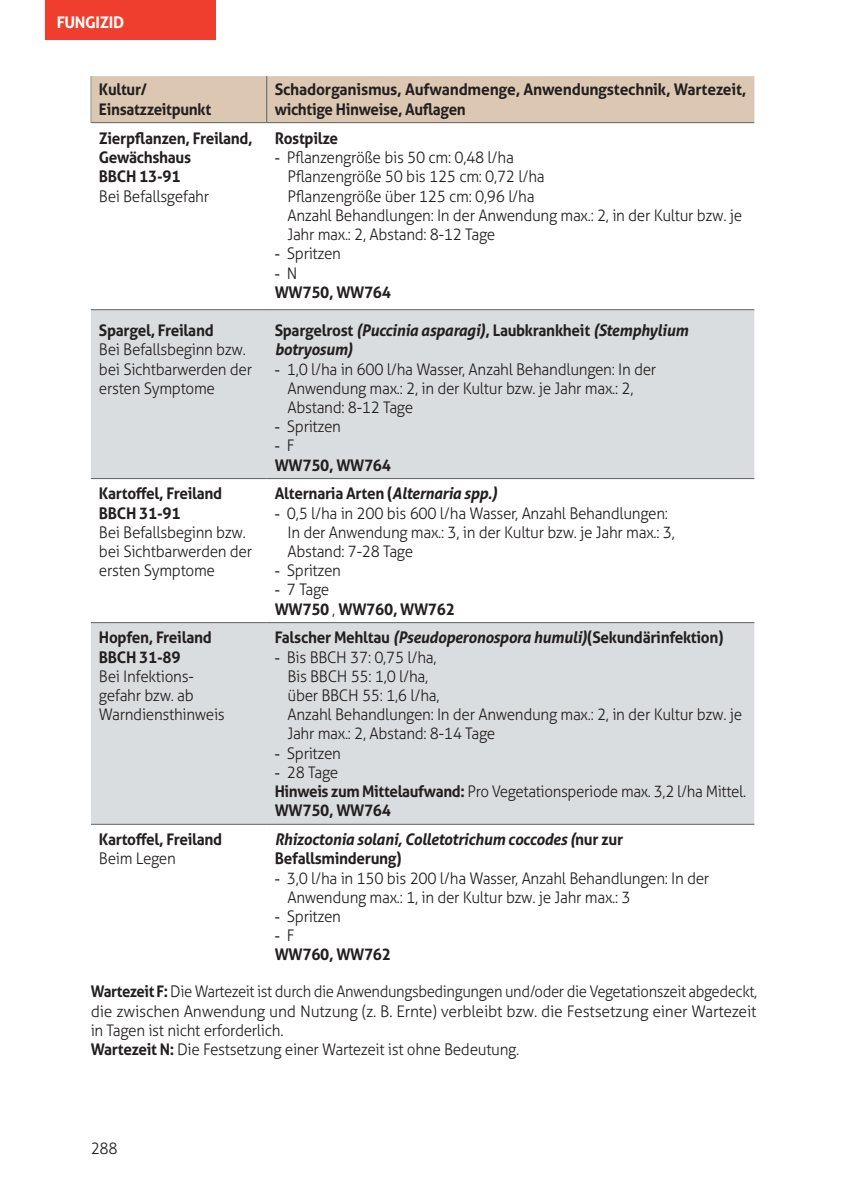
<style>
.page{position:relative;width:842px;height:1191px;background:#fff}
.page>*{position:absolute;margin:0;border:0;box-sizing:border-box;transform-origin:0 0}
.t1{font:300 16px/19.2px "Aller";letter-spacing:-.02em;color:#231f20;scale:.96 1}
.t2{font:700 16px/19.2px "Aller";letter-spacing:-.02em;color:#231f20;scale:.96 1}
.t3{font:300 16px/19.2px "Aller";letter-spacing:-.02em;color:#231f20;scale:.93 1}
.t4{font:italic 700 16px/19.2px "Aller";letter-spacing:-.02em;color:#231f20;scale:.96 1}
.t5{font:700 16px/19.2px "Aller";letter-spacing:-.02em;color:#231f20}
.t6{font:700 16px/19.2px "Aller";letter-spacing:-.02em;color:#231f20;scale:.95 1}
.t7{font:700 16px "Aller";letter-spacing:-.02em;color:#fff}
.t8{font:16px "Arial";color:#231f20;scale:.96 1}
.s1{font-family:"Arial";font-weight:400}
.s2{font-family:"Aller";font-weight:300}
.s3{font-style:normal}
.s4{font-style:italic}
.s5{font-weight:300}
.s6{font-weight:700}
</style>
<div class="page">
<div style="left:45px;top:0;width:170px;height:40px;background:#ef3e2e"></div>
<div style="left:92px;top:76px;width:662px;height:46px;background:#dcc8b2"></div>
<svg style="left:91px;top:310px;width:663px;height:513px;fill:#dadddf"></svg>
<hr style="left:91px;top:76px;width:1px;height:46px;background:#909192">
<hr style="left:91px;top:122px;width:176px;height:1px;background:#5d6161">
<hr style="left:266px;top:76px;width:1px;height:46px;background:#5d6161">
<hr style="left:267px;top:122px;width:487px;height:1px;background:#5d6161">
<hr style="left:91px;top:309px;width:176px;height:1px;background:#5d6161">
<hr style="left:267px;top:309px;width:487px;height:1px;background:#5d6161">
<hr style="left:91px;top:478px;width:176px;height:1px;background:#5d6161">
<hr style="left:267px;top:478px;width:487px;height:1px;background:#5d6161">
<hr style="left:91px;top:622px;width:176px;height:1px;background:#5d6161">
<hr style="left:267px;top:622px;width:487px;height:1px;background:#5d6161">
<hr style="left:91px;top:823px;width:176px;height:1px;background:#5d6161">
<hr style="left:267px;top:823px;width:487px;height:1px;background:#5d6161">
<p class="t7" style="left:57px;top:13px;width:69px">FUNGIZID</p>
<p class="t6" style="left:99px;top:80px;width:120px">Kultur/<br>Einsatzzeitpunkt</p>
<p class="t5" style="left:275px;top:80px;width:473px">Schadorganismus, Aufwandmenge, Anwendungstechnik, Wartezeit, wichtige Hinweise, Auflagen</p>
<p class="t2" style="left:99px;top:129px;width:162px">Zierpflanzen, Freiland,<br>Gewächshaus<br>BBCH 13-91</p>
<p class="t1" style="left:99px;top:186px;width:116px">Bei Befallsgefahr</p>
<p class="t2" style="left:275px;top:129px;width:68px">Rostpilze</p>
<p class="t1" style="left:287px;top:148px;width:475px;text-indent:-13px"><span class="s1">-</span> Pflanzengröße bis 50 cm: 0,48 l/ha<br>Pflanzengröße 50 bis 125 cm: 0,72 l/ha<br>Pflanzengröße über 125 cm: 0,96 l/ha<br>Anzahl Behandlungen: In der Anwendung max.: 2, in der Kultur bzw. je Jahr max.: 2, Abstand: 8-12 Tage</p>
<p class="t1" style="left:275px;top:244px;width:71px"><span class="s1">-</span> Spritzen</p>
<p class="t8" style="left:275px;top:264px;width:25px">- <span class="s2">N</span></p>
<p class="t2" style="left:275px;top:282px;width:123px">WW750, WW764</p>
<p class="t2" style="left:99px;top:321px;width:121px">Spargel, Freiland</p>
<p class="t1" style="left:99px;top:340px;width:161px">Bei Befallsbeginn bzw. bei Sichtbarwerden der ersten Symptome</p>
<p class="t4" style="left:275px;top:322px;width:432px"><span class="s3">Spargelrost</span> (Puccinia asparagi)<span class="s3">, Laubkrankheit</span> (Stemphylium botryosum)</p>
<p class="t1" style="left:287px;top:359px;width:386px;text-indent:-13px"><span class="s1">-</span> 1,0 l/ha in 600 l/ha Wasser, Anzahl Behandlungen: In der<br>Anwendung max.: 2, in der Kultur bzw. je Jahr max.: 2,<br>Abstand: 8-12 Tage</p>
<p class="t1" style="left:275px;top:417px;width:71px"><span class="s1">-</span> Spritzen</p>
<p class="t8" style="left:275px;top:436px;width:22px">- <span class="s2">F</span></p>
<p class="t2" style="left:275px;top:455px;width:123px">WW750, WW764</p>
<p class="t2" style="left:99px;top:484px;width:130px">Kartoffel, Freiland<br>BBCH 31-91</p>
<p class="t1" style="left:99px;top:522px;width:161px">Bei Befallsbeginn bzw. bei Sichtbarwerden der ersten Symptome</p>
<p class="t2" style="left:275px;top:484px;width:234px">Alternaria Arten (<span class="s4">Alternaria spp.)</span></p>
<p class="t1" style="left:287px;top:503px;width:405px;text-indent:-13px"><span class="s1">-</span> 0,5 l/ha in 200 bis 600 l/ha Wasser, Anzahl Behandlungen:<br>In der Anwendung max.: 3, in der Kultur bzw. je Jahr max.: 3,<br>Abstand: 7-28 Tage</p>
<p class="t1" style="left:275px;top:561px;width:71px"><span class="s1">-</span> Spritzen</p>
<p class="t2" style="left:275px;top:580px;width:189px"><span class="s1">-</span> <span class="s5">7 Tage<br></span>WW750 <span class="s5">,</span> WW760, WW762</p>
<p class="t2" style="left:99px;top:628px;width:119px">Hopfen, Freiland<br>BBCH 31-89</p>
<p class="t1" style="left:99px;top:666px;width:133px">Bei Infektions&shy;gefahr bzw. ab<br>Warndiensthinweis</p>
<p class="t2" style="left:275px;top:628px;width:469px">Falscher Mehltau <span class="s4">(Pseudoperonospora humuli)</span>(Sekundärinfektion)</p>
<p class="t1" style="left:287px;top:647px;width:475px;text-indent:-13px"><span class="s1">-</span> Bis BBCH 37: 0,75 l/ha,<br>Bis BBCH 55: 1,0 l/ha,<br>über BBCH 55: 1,6 l/ha,<br>Anzahl Behandlungen: In der Anwendung max.: 2, in der Kultur bzw. je Jahr max.: 2, Abstand: 8-14 Tage</p>
<p class="t1" style="left:275px;top:743px;width:71px"><span class="s1">-</span> Spritzen</p>
<p class="t1" style="left:275px;top:762px;width:493px"><span class="s1">-</span> 28 Tage<br><span class="s6">Hinweis zum Mittelaufwand:</span> Pro Vegetationsperiode max. 3,2 l/ha Mittel.<br><span class="s6">WW750, WW764</span></p>
<p class="t4" style="left:275px;top:829px;width:364px">Rhizoctonia solani, Colletotrichum coccodes (<span class="s3">nur zur<br>Befallsminderung)</span></p>
<p class="t1" style="left:287px;top:868px;width:441px;text-indent:-13px"><span class="s1">-</span> 3,0 l/ha in 150 bis 200 l/ha Wasser, Anzahl Behandlungen: In der<br>Anwendung max.: 1, in der Kultur bzw. je Jahr max.: 3</p>
<p class="t1" style="left:275px;top:906px;width:71px"><span class="s1">-</span> Spritzen</p>
<p class="t8" style="left:275px;top:926px;width:22px">- <span class="s2">F</span></p>
<p class="t2" style="left:275px;top:945px;width:123px">WW760, WW762</p>
<p class="t3" style="left:91px;top:982px;width:718px"><span class="s6">Wartezeit F:</span> Die Wartezeit ist durch die Anwendungsbedingungen und/oder die Vegetationszeit abgedeckt, die zwischen Anwendung und Nutzung (z. B. Ernte) verbleibt bzw. die Festsetzung einer Wartezeit in Tagen ist nicht erforderlich.<br><span class="s6">Wartezeit N:</span> Die Festsetzung einer Wartezeit ist ohne Bedeutung.</p>
<p class="t2" style="left:99px;top:829px;width:130px">Kartoffel, Freiland</p>
<p class="t1" style="left:99px;top:849px;width:82px">Beim Legen</p>
<p class="t1" style="left:91px;top:1139px;width:30px">288</p>
</div>
